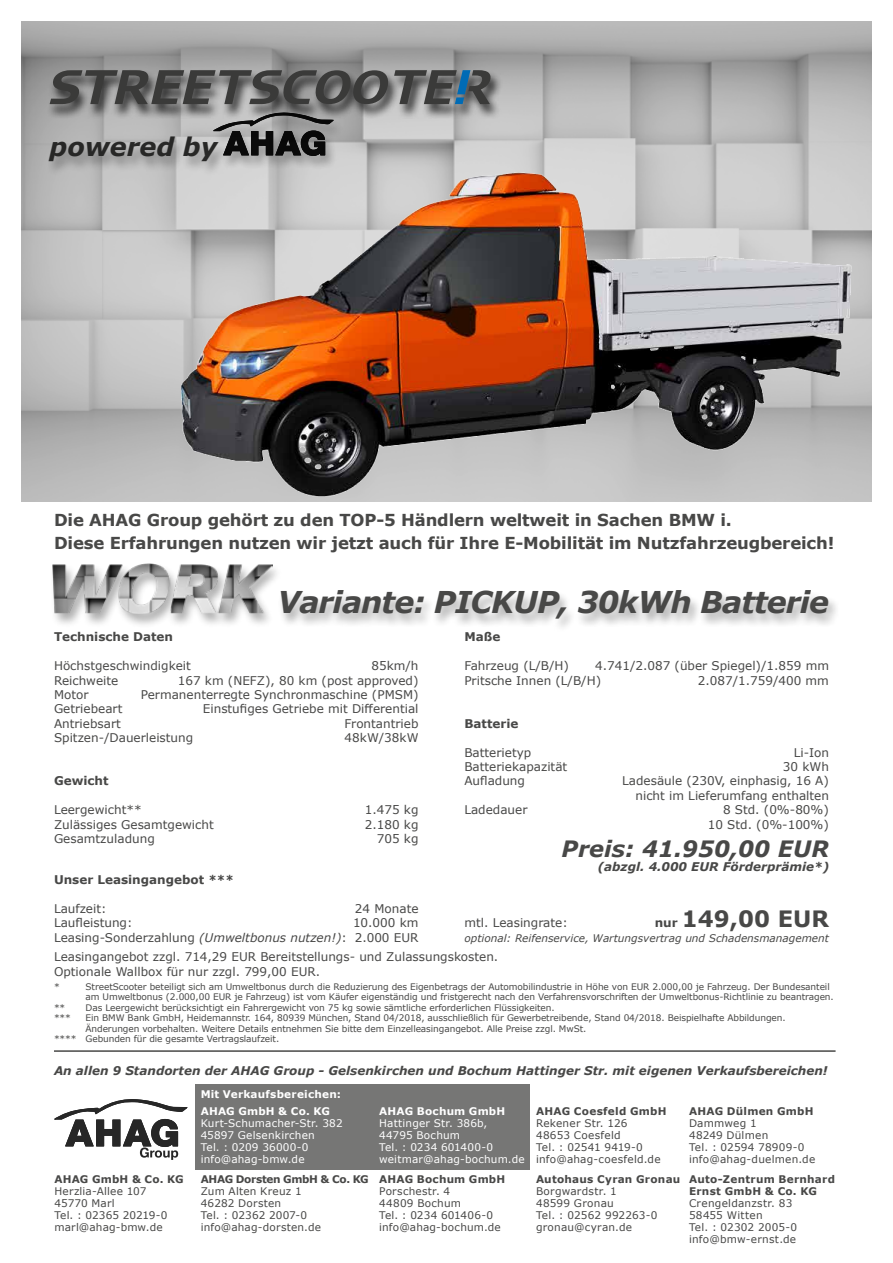
<style>
.page{position:relative;width:893px;height:1263px;background:#fff}
.page>*{position:absolute;margin:0;border:0;box-sizing:border-box;transform-origin:0 0}
.t1{font:italic 700 30px "Verdana";letter-spacing:-.03em;color:#484847}
.t2{font:italic 700 25.5px "Verdana";color:#272726}
.t3{font:italic 700 22.5px "Verdana";color:#484847}
.t4{font:700 22.5px "Verdana";color:#484847}
.t5{font:700 16.5px/22.5px "Verdana";letter-spacing:-.01em;color:#484847}
.t6{font:12px/14.4px "Verdana";color:#484847;text-align:right}
.t7{font:italic 700 12px "Verdana";color:#484847}
.t8{font:700 12px "Verdana";color:#484847}
.t9{font:10.5px/12px "Verdana";letter-spacing:.02em;color:#484847}
.t10{font:10.5px/12px "Verdana";letter-spacing:.015em;color:#fff}
.t11{font:700 10.5px/12px "Verdana";letter-spacing:.02em;color:#484847}
.t12{font:italic 10.5px "Verdana";color:#484847}
.t13{font:700 10.5px "Verdana";letter-spacing:.02em;color:#fff}
.t14{font:700 10.5px "Verdana";letter-spacing:-.025em;color:#484847}
.t15{font:9px/10.5px "Verdana";letter-spacing:-.01em;color:#484847}
.s1{font-style:italic}
.s2{font-size:12px}
</style>
<div class="page">
<div style="left:196px;top:1084px;width:334px;height:86px;background:#767675"></div>
<svg style="left:55px;top:1099px;width:132px;height:61px"></svg>
<img style="left:21px;top:21px;width:851px;height:481px">
<div style="left:277px;top:589px;width:563px;height:44px;background:#000;opacity:.32"></div>
<div style="left:46px;top:136px;width:184px;height:40px;background:#000;opacity:.32"></div>
<div style="left:211px;top:112px;width:134px;height:59px;background:#000;opacity:.32"></div>
<svg style="left:214px;top:119px;width:119px;height:11px"></svg>
<hr style="left:54px;top:1050px;width:782px;height:2px;background:#484847">
<img style="left:97px;top:130px;width:775px;height:367px">
<div style="left:47px;top:69px;width:455px;height:50px;background:#000;opacity:.75"></div>
<svg style="left:50px;top:70px;width:441px;height:34px;background:#5e6060"></svg>
<div style="left:49px;top:563px;width:234px;height:65px;background:#000;opacity:.32"></div>
<img style="left:52px;top:563px;width:220px;height:50px">
<h2 class="t2" style="left:50px;top:129px;width:169px">powered by</h2>
<h3 class="t5" style="left:54px;top:508px;width:782px">Die AHAG Group gehört zu den TOP-5 Händlern weltweit in Sachen BMW i.<br>Diese Erfahrungen nutzen wir jetzt auch für Ihre E-Mobilität im Nutzfahrzeugbereich!</h3>
<h1 class="t1" style="left:277px;top:581px;width:553px">Variante: PICKUP, 30kWh Batterie</h1>
<p class="t8" style="left:464px;top:628px;width:37px">Maße</p>
<p class="t6" style="left:464px;top:658px;width:106px">Fahrzeug (L/B/H)</p>
<p class="t8" style="left:54px;top:628px;width:121px">Technische Daten</p>
<p class="t6" style="left:54px;top:658px;width:138px">Höchstgeschwindigkeit</p>
<p class="t6" style="left:371px;top:658px;width:49px">85km/h</p>
<p class="t6" style="left:54px;top:673px;width:66px">Reichweite</p>
<p class="t6" style="left:178px;top:673px;width:242px">167 km (NEFZ), 80 km (post approved)</p>
<p class="t6" style="left:54px;top:687px;width:36px">Motor</p>
<p class="t6" style="left:141px;top:687px;width:279px">Permanenterregte Synchronmaschine (PMSM)</p>
<p class="t6" style="left:54px;top:702px;width:70px">Getriebeart</p>
<p class="t6" style="left:203px;top:702px;width:217px">Einstufiges Getriebe mit Differential</p>
<p class="t6" style="left:54px;top:716px;width:68px">Antriebsart</p>
<p class="t6" style="left:344px;top:716px;width:76px">Frontantrieb</p>
<p class="t6" style="left:54px;top:730px;width:141px">Spitzen-/Dauerleistung</p>
<p class="t6" style="left:345px;top:730px;width:75px">48kW/38kW</p>
<p class="t8" style="left:54px;top:772px;width:56px">Gewicht</p>
<p class="t6" style="left:54px;top:802px;width:89px">Leergewicht**</p>
<p class="t6" style="left:365px;top:802px;width:55px">1.475 kg</p>
<p class="t6" style="left:54px;top:817px;width:161px">Zulässiges Gesamtgewicht</p>
<p class="t6" style="left:365px;top:817px;width:55px">2.180 kg</p>
<p class="t6" style="left:54px;top:831px;width:102px">Gesamtzuladung</p>
<p class="t6" style="left:377px;top:831px;width:43px">705 kg</p>
<p class="t6" style="left:464px;top:658px;width:366px;text-align:left;text-indent:131px">4.741/2.087 (über Spiegel)/1.859 mm<br>Pritsche Innen (L/B/H)</p>
<p class="t6" style="left:698px;top:673px;width:133px">2.087/1.759/400 mm</p>
<p class="t8" style="left:464px;top:715px;width:56px">Batterie</p>
<p class="t6" style="left:464px;top:745px;width:68px">Batterietyp</p>
<p class="t6" style="left:794px;top:745px;width:37px">Li-Ion</p>
<p class="t6" style="left:464px;top:759px;width:104px">Batteriekapazität</p>
<p class="t6" style="left:783px;top:759px;width:48px">30 kWh</p>
<p class="t6" style="left:464px;top:774px;width:62px">Aufladung</p>
<p class="t6" style="left:622px;top:774px;width:208px">Ladesäule (230V, einphasig, 16 A) nicht im Lieferumfang enthalten</p>
<p class="t6" style="left:464px;top:802px;width:65px">Ladedauer</p>
<p class="t6" style="left:708px;top:802px;width:123px">8 Std. (0%-80%)<br>10 Std. (0%-100%)</p>
<h3 class="t3" style="left:562px;top:833px;width:269px">Preis: 41.950,00 EUR</h3>
<p class="t7" style="left:598px;top:858px;width:233px">(abzgl. 4.000 EUR Förderprämie*)</p>
<p class="t8" style="left:54px;top:871px;width:181px">Unser Leasingangebot ***</p>
<p class="t6" style="left:54px;top:901px;width:54px">Laufzeit:</p>
<p class="t6" style="left:355px;top:901px;width:65px">24 Monate</p>
<p class="t6" style="left:54px;top:915px;width:80px">Laufleistung:</p>
<p class="t6" style="left:54px;top:915px;width:366px">10.000 km<br>Leasing-Sonderzahlung <span class="s1">(Umweltbonus nutzen!)</span>: 2.000 EUR</p>
<p class="t6" style="left:464px;top:916px;width:105px">mtl. Leasingrate:</p>
<h3 class="t4" style="left:655px;top:903px;width:176px"><span class="s2">nur</span> 149,00 EUR</h3>
<p class="t12" style="left:464px;top:931px;width:366px">optional: Reifenservice, Wartungsvertrag und Schadensmanagement</p>
<p class="t6" style="left:54px;top:950px;width:446px;text-align:left">Leasingangebot zzgl. 714,29 EUR Bereitstellungs- und Zulassungskosten.<br>Optionale Wallbox für nur zzgl. 799,00 EUR.</p>
<p class="t15" style="left:54px;top:981px;width:7px">*</p>
<p class="t15" style="left:86px;top:981px;width:750px">StreetScooter beteiligt sich am Umweltbonus durch die Reduzierung des Eigenbetrags der Automobilindustrie in Höhe von EUR 2.000,00 je Fahrzeug. Der Bundesanteil am Umweltbonus (2.000,00 EUR je Fahrzeug) ist vom Käufer eigenständig und fristgerecht nach den Verfahrensvorschriften der Umweltbonus-Richtlinie zu beantragen.</p>
<p class="t15" style="left:54px;top:1002px;width:13px">**</p>
<p class="t15" style="left:86px;top:1002px;width:471px">Das Leergewicht berücksichtigt ein Fahrergewicht von 75 kg sowie sämtliche erforderlichen Flüssigkeiten.</p>
<p class="t15" style="left:54px;top:1012px;width:18px">***</p>
<p class="t15" style="left:86px;top:1012px;width:702px">Ein BMW Bank GmbH, Heidemannstr. 164, 80939 München, Stand 04/2018, ausschließlich für Gewerbetreibende, Stand 04/2018. Beispielhafte Abbildungen.</p>
<p class="t15" style="left:86px;top:1023px;width:502px">Änderungen vorbehalten. Weitere Details entnehmen Sie bitte dem Einzelleasingangebot. Alle Preise zzgl. MwSt.</p>
<p class="t15" style="left:54px;top:1033px;width:227px">**** Gebunden für die gesamte Vertragslaufzeit.</p>
<p class="t7" style="left:54px;top:1062px;width:775px">An allen 9 Standorten der AHAG Group - Gelsenkirchen und Bochum Hattinger Str. mit eigenen Verkaufsbereichen!</p>
<p class="t13" style="left:201px;top:1086px;width:142px">Mit Verkaufsbereichen:</p>
<p class="t11" style="left:54px;top:1173px;width:131px">AHAG GmbH &amp; Co. KG</p>
<p class="t9" style="left:54px;top:1185px;width:115px">Herzlia-Allee 107<br>45770 Marl<br>Tel. : 02365 20219-0 marl@ahag-bmw.de</p>
<p class="t13" style="left:201px;top:1103px;width:131px">AHAG GmbH &amp; Co. KG</p>
<p class="t10" style="left:201px;top:1116px;width:143px">Kurt-Schumacher-Str. 382<br>45897 Gelsenkirchen<br>Tel. : 0209 36000-0 info@ahag-bmw.de</p>
<p class="t14" style="left:201px;top:1172px;width:169px">AHAG Dorsten GmbH &amp; Co. KG</p>
<p class="t9" style="left:201px;top:1185px;width:122px">Zum Alten Kreuz 1<br>46282 Dorsten<br>Tel. : 02362 2007-0 info@ahag-dorsten.de</p>
<p class="t13" style="left:379px;top:1103px;width:128px">AHAG Bochum GmbH</p>
<p class="t10" style="left:379px;top:1116px;width:147px">Hattinger Str. 386b,<br>44795 Bochum<br>Tel. : 0234 601400-0 weitmar@ahag-bochum.de</p>
<p class="t11" style="left:379px;top:1173px;width:128px">AHAG Bochum GmbH</p>
<p class="t9" style="left:379px;top:1185px;width:123px">Porschestr. 4<br>44809 Bochum<br>Tel. : 0234 601406-0 info@ahag-bochum.de</p>
<p class="t11" style="left:536px;top:1105px;width:132px">AHAG Coesfeld GmbH</p>
<p class="t9" style="left:536px;top:1117px;width:126px">Rekener Str. 126<br>48653 Coesfeld<br>Tel. : 02541 9419-0 info@ahag-coesfeld.de</p>
<p class="t11" style="left:536px;top:1173px;width:146px">Autohaus Cyran Gronau</p>
<p class="t9" style="left:536px;top:1185px;width:123px">Borgwardstr. 1<br>48599 Gronau<br>Tel. : 02562 992263-0 gronau@cyran.de</p>
<p class="t11" style="left:689px;top:1105px;width:126px">AHAG Dülmen GmbH</p>
<p class="t9" style="left:689px;top:1117px;width:128px">Dammweg 1<br>48249 Dülmen<br>Tel. : 02594 78909-0 info@ahag-duelmen.de</p>
<p class="t11" style="left:689px;top:1173px;width:148px">Auto-Zentrum Bernhard<br>Ernst GmbH &amp; Co. KG</p>
<p class="t9" style="left:689px;top:1197px;width:110px">Crengeldanzstr. 83<br>58455 Witten<br>Tel. : 02302 2005-0 info@bmw-ernst.de</p>
</div>
